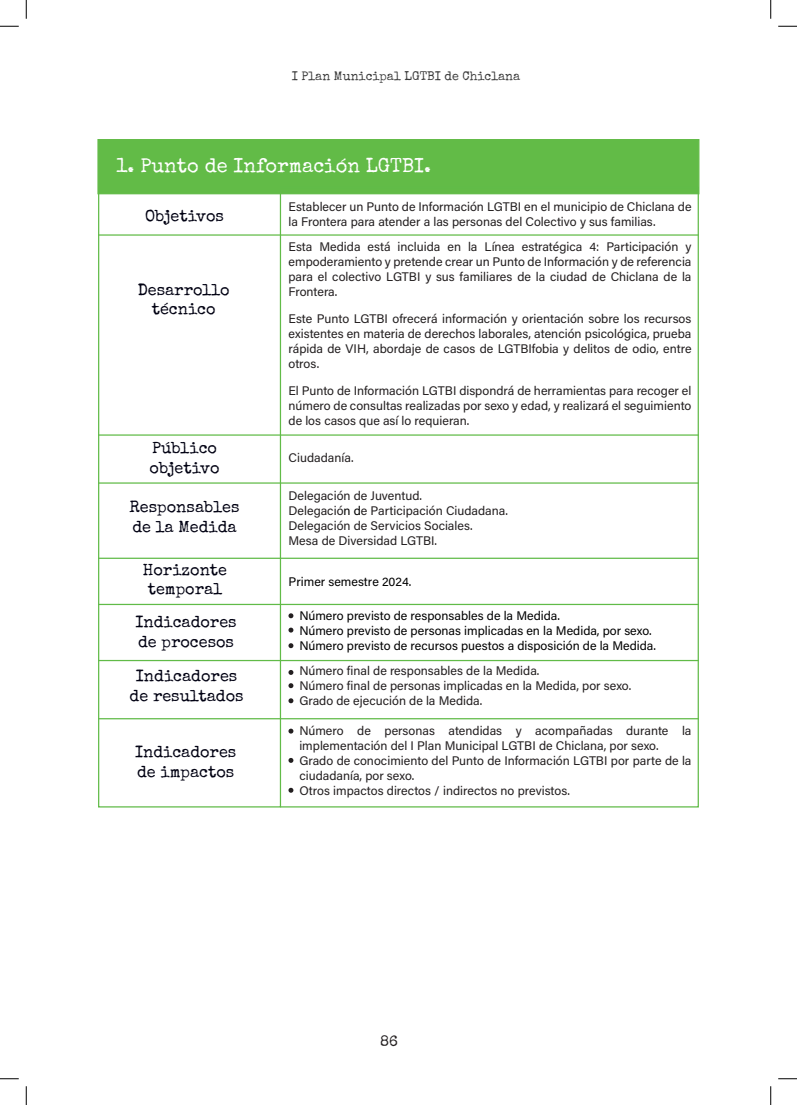
<style>
.page{position:relative;width:797px;height:1105px;background:#fff}
.page>*{position:absolute;margin:0;border:0;box-sizing:border-box;transform-origin:0 0}
.t1{font:20px "Special Elite";color:#fff}
.t2{font:16.25px/19.5px "Special Elite";color:#000112;text-align:center}
.t3{font:15px "Special Elite";color:#231f20}
.t4{font:12.5px/15px "Acumin Variable Concept";color:#231f20;text-align:justify}
.t5{font:12.5px "Acumin Variable Concept";color:#000001}
.t6{font:12.5px "Special Elite";color:#3b3b3b}
.s1{color:#000001}
.s2{color:#000002}
</style>
<div class="page">
<div style="left:97px;top:139px;width:602px;height:55px;background:#62bb47"></div>
<hr style="left:98px;top:234px;width:600px;height:2px;background:#62bb47">
<hr style="left:98px;top:434px;width:600px;height:2px;background:#61bb48">
<hr style="left:98px;top:482px;width:600px;height:2px;background:#61bb48">
<hr style="left:98px;top:558px;width:600px;height:1px;background:#61bb48">
<hr style="left:98px;top:604px;width:600px;height:1px;background:#61bb48">
<hr style="left:98px;top:660px;width:600px;height:1px;background:#61bb48">
<hr style="left:98px;top:718px;width:600px;height:1px;background:#61bb48">
<svg style="left:279px;top:186px;width:420px;height:622px"></svg>
<svg style="left:288px;top:613px;width:5px;height:5px"></svg>
<svg style="left:288px;top:643px;width:5px;height:5px"></svg>
<svg style="left:288px;top:683px;width:5px;height:5px"></svg>
<svg style="left:288px;top:670px;width:5px;height:5px"></svg>
<svg style="left:288px;top:698px;width:5px;height:5px"></svg>
<svg style="left:288px;top:758px;width:5px;height:5px"></svg>
<svg style="left:288px;top:788px;width:5px;height:5px"></svg>
<svg style="left:288px;top:628px;width:5px;height:5px"></svg>
<svg style="left:288px;top:729px;width:5px;height:5px"></svg>
<svg style="left:0;top:25px;width:19px;height:2px"></svg>
<svg style="left:778px;top:25px;width:19px;height:2px"></svg>
<svg style="left:0;top:1078px;width:19px;height:1px"></svg>
<svg style="left:778px;top:1078px;width:19px;height:1px"></svg>
<svg style="left:25px;top:0;width:2px;height:19px"></svg>
<svg style="left:25px;top:1086px;width:2px;height:19px"></svg>
<svg style="left:770px;top:0;width:1px;height:19px"></svg>
<svg style="left:770px;top:1086px;width:1px;height:19px"></svg>
<p class="t6" style="left:292px;top:68px;width:230px">I Plan Municipal LGTBI de Chiclana</p>
<p class="t1" style="left:116px;top:153px;width:316px">1. Punto de Información LGTBI.</p>
<p class="t2" style="left:145px;top:206px;width:80px">Objetivos</p>
<p class="t2" style="left:138px;top:280px;width:93px">Desarrollo técnico</p>
<p class="t2" style="left:152px;top:438px;width:66px">Público</p>
<p class="t2" style="left:149px;top:458px;width:71px">objetivo</p>
<p class="t2" style="left:130px;top:497px;width:111px">Responsables</p>
<p class="t2" style="left:132px;top:517px;width:106px">de la Medida</p>
<p class="t2" style="left:143px;top:560px;width:86px">Horizonte temporal</p>
<p class="t2" style="left:135px;top:612px;width:103px;text-align:left">Indicadores de procesos</p>
<p class="t2" style="left:130px;top:666px;width:115px">Indicadores de resultados</p>
<p class="t2" style="left:135px;top:742px;width:103px;text-align:left">Indicadores de impactos</p>
<p class="t4" style="left:288px;top:198px;width:404px">Establecer un Punto de Información LGTBI en el municipio de Chiclana de la Frontera para atender a las personas del Colectivo y sus familias.</p>
<p class="t4" style="left:288px;top:238px;width:404px">Esta Medida está incluida en la Línea estratégica 4: Participación y empoderamiento y pretende crear un Punto de Información y de referencia para el colectivo LGTBI y sus familiares de la ciudad de Chiclana de la Frontera.</p>
<p class="t4" style="left:288px;top:310px;width:404px">Este Punto LGTBI ofrecerá información y orientación sobre los recursos existentes en materia de derechos laborales, atención psicológica, prueba rápida de VIH, abordaje de casos de LGTBIfobia y delitos de odio, entre otros.</p>
<p class="t4" style="left:288px;top:382px;width:404px">El Punto de Información LGTBI dispondrá de herramientas para recoger el número de consultas realizadas por sexo y edad, y realizará el seguimiento de los casos que así lo requieran.</p>
<p class="t4" style="left:288px;top:450px;width:66px">Ciudadanía.</p>
<p class="t4" style="left:288px;top:488px;width:135px">Delegación de Juventud.</p>
<p class="t4" style="left:288px;top:503px;width:221px">Delegació<span class="s1">n d</span>e Participación Ciudadana.</p>
<p class="t4" style="left:288px;top:518px;width:186px">Delegación de Servicios Sociales.</p>
<p class="t4" style="left:288px;top:533px;width:150px">Mesa de Diversidad LGTBI.</p>
<p class="t5" style="left:288px;top:573px;width:124px">Primer semestre 2024.</p>
<p class="t5" style="left:299px;top:607px;width:262px">Número previsto de responsables d<span class="s2">e la Medida.</span></p>
<p class="t5" style="left:299px;top:622px;width:354px"><span class="s2">Número previs</span>to de personas implicadas en la Medida, por sexo.</p>
<p class="t5" style="left:299px;top:637px;width:358px">Número previsto de recursos puestos a disposición de la Medida.</p>
<p class="t4" style="left:299px;top:663px;width:242px">Número final de responsables de la Medida.</p>
<p class="t4" style="left:299px;top:678px;width:333px">Número final de personas implicadas en la Medida, por sexo.</p>
<p class="t4" style="left:299px;top:693px;width:185px">Grado de ejecución de la Medida.</p>
<p class="t4" style="left:299px;top:722px;width:393px">Número de personas atendidas y acompañadas durante la implementación del I Plan Municipal LGTBI de Chiclana, por sexo.</p>
<p class="t4" style="left:299px;top:752px;width:393px">Grado de conocimiento del Punto de Información LGTBI por parte de la ciudadanía, por sexo.</p>
<p class="t4" style="left:299px;top:782px;width:272px">Otros impactos directos / indirectos no previstos.</p>
<p class="t3" style="left:380px;top:1032px;width:19px">86</p>
</div>
